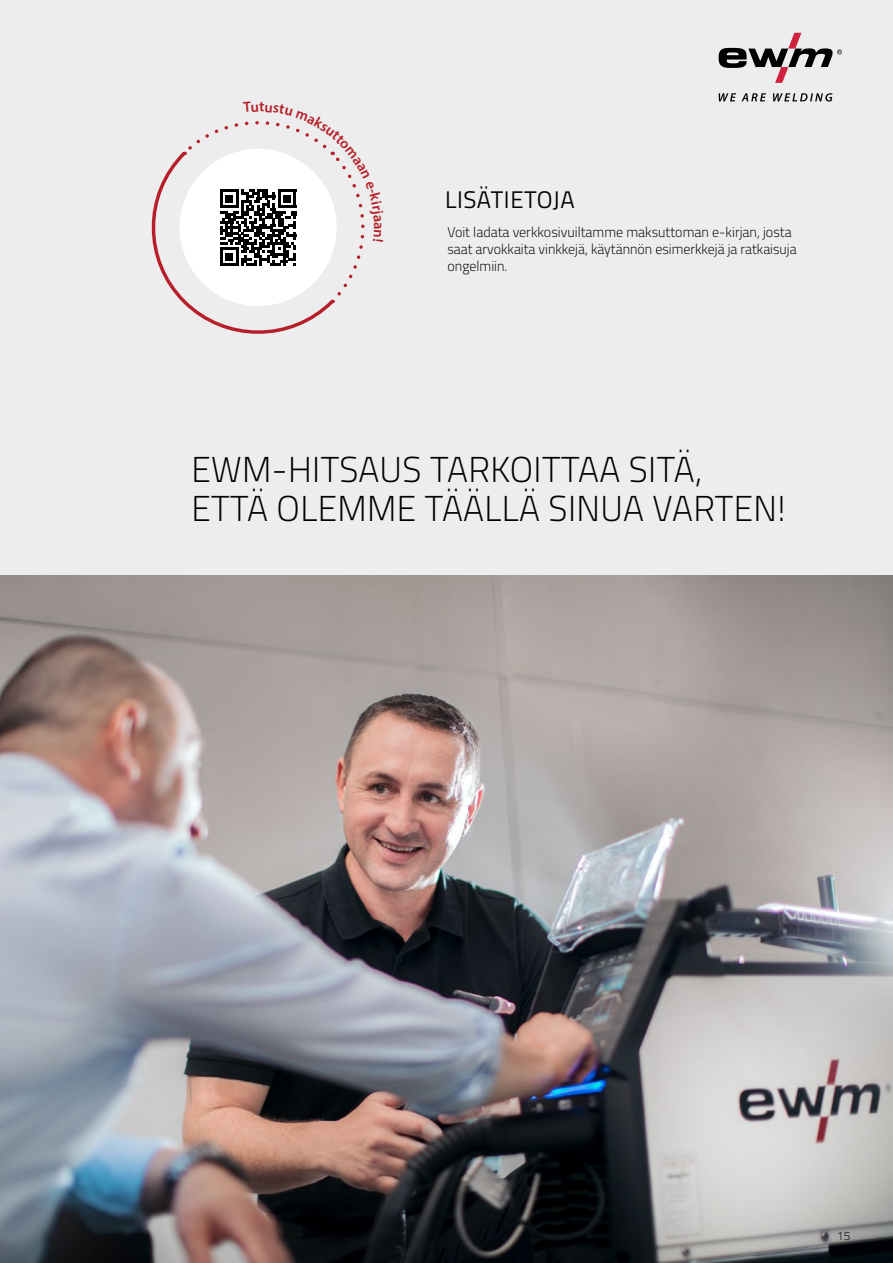
<style>
.page{position:relative;width:893px;height:1263px;background:#fff}
.page>*{position:absolute;margin:0;border:0;box-sizing:border-box;transform-origin:0 0}
.t1{font:300 36px/39px "Titillium Text";letter-spacing:.01em;color:#000}
.t2{font:24px "Titillium Text";letter-spacing:.025em;color:#000}
.t3{font:300 14.25px/17.1px "Titillium Text";color:#000}
.t4{font:300 12px "Titillium Text";color:#000}
</style>
<div class="page">
<img style="left:0;top:574px;width:893px;height:689px">
<div style="left:0;top:0;width:893px;height:574px;background:#ededed"></div>
<svg style="left:719px;top:93px;width:113px;height:9px"></svg>
<svg style="left:719px;top:33px;width:123px;height:50px"></svg>
<svg style="left:151px;top:121px;width:214px;height:213px"></svg>
<h2 class="t2" style="left:445px;top:182px;width:131px">LISÄTIETOJA</h2>
<p class="t3" style="left:447px;top:222px;width:351px">Voit ladata verkkosivuiltamme maksuttoman e-kirjan, josta saat arvokkaita vinkkejä, käytännön esimerkkejä ja ratkaisuja ongelmiin.</p>
<h1 class="t1" style="left:191px;top:448px;width:596px">EWM-HITSAUS TARKOITTAA SITÄ,<br>ETTÄ OLEMME TÄÄLLÄ SINUA VARTEN!</h1>
<p class="t4" style="left:837px;top:1227px;width:15px">15</p>
</div>
